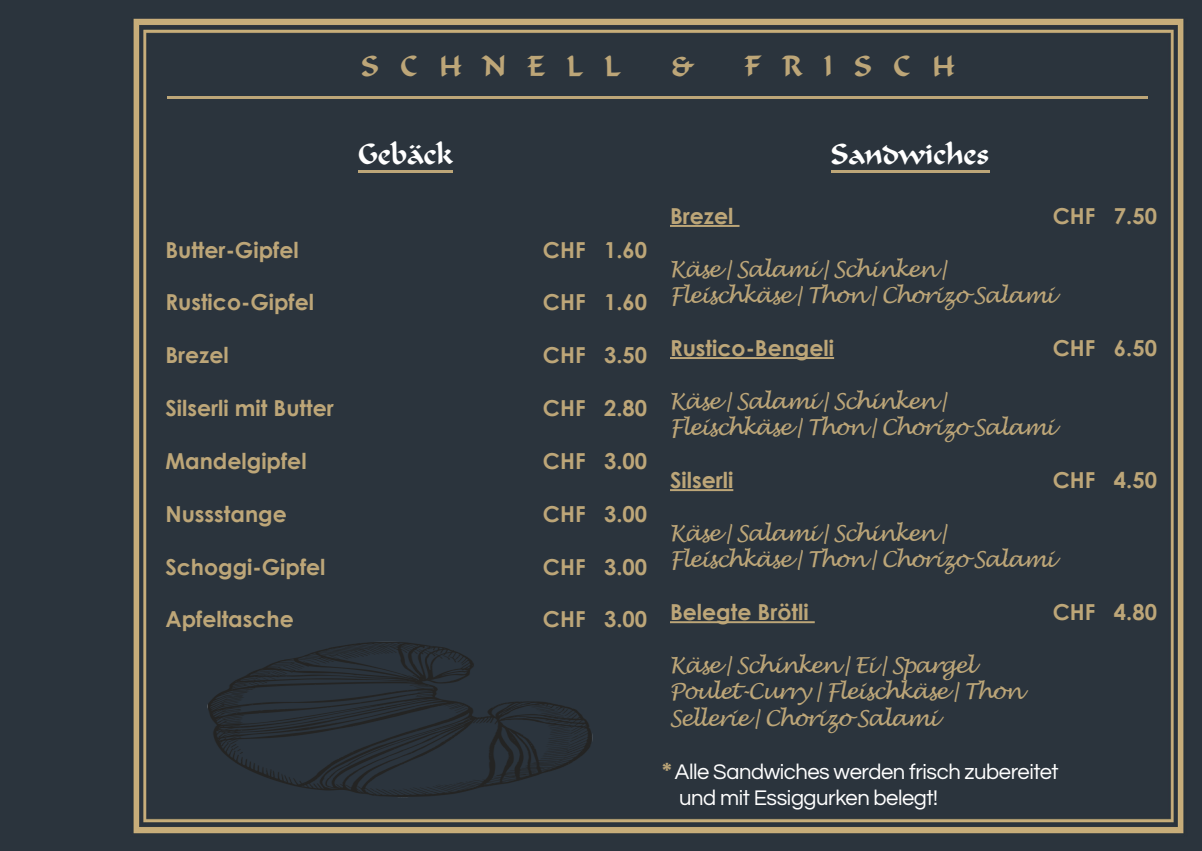
<style>
.page{position:relative;width:1202px;height:851px;background:#fff}
.page>*{position:absolute;margin:0;border:0;box-sizing:border-box;transform-origin:0 0}
.t1{font:28px "Calligraphic";color:#fff}
.t2{font:28px "Calligraphic";letter-spacing:.77em;color:#bda678}
.t3{font:italic 22px "Lucida Handwriting";letter-spacing:-.07em;color:#bda678}
.t4{font:700 22px "Century Gothic";color:#bda678}
.t5{font:22px "Questrial";letter-spacing:-.02em;color:#fff}
.s1{font-family:"Century Gothic";font-weight:700;color:#bda678}
</style>
<div class="page">
<div style="left:0;top:0;width:1202px;height:850px;background:#2b343d"></div>
<img style="left:133px;top:18px;width:1051px;height:816px">
<hr style="left:168px;top:96px;width:980px;height:3px;background:#bda678">
<hr style="left:670px;top:225px;width:69px;height:2px;background:#bda678">
<hr style="left:670px;top:357px;width:164px;height:2px;background:#bda678">
<hr style="left:670px;top:489px;width:63px;height:2px;background:#bda678">
<hr style="left:670px;top:621px;width:145px;height:2px;background:#bda678">
<img style="left:198px;top:635px;width:403px;height:166px">
<svg style="left:358px;top:170px;width:94px;height:3px"></svg>
<svg style="left:831px;top:170px;width:158px;height:3px"></svg>
<p class="t2" style="left:361px;top:48px;width:260px">SCHNELL</p>
<p class="t2" style="left:671px;top:48px;width:24px">&amp;</p>
<p class="t2" style="left:745px;top:48px;width:211px">FRISCH</p>
<p class="t1" style="left:358px;top:136px;width:96px">Gebäck</p>
<p class="t4" style="left:165px;top:233px;width:135px">Butter-Gipfel</p>
<p class="t4" style="left:165px;top:285px;width:150px">Rustico-Gipfel</p>
<p class="t4" style="left:165px;top:338px;width:65px">Brezel</p>
<p class="t4" style="left:165px;top:391px;width:170px">Silserli mit Butter</p>
<p class="t4" style="left:165px;top:444px;width:143px">Mandelgipfel</p>
<p class="t4" style="left:165px;top:497px;width:123px">Nussstange</p>
<p class="t4" style="left:165px;top:549px;width:162px">Schoggi-Gipfel</p>
<p class="t4" style="left:165px;top:602px;width:130px">Apfeltasche</p>
<p class="t1" style="left:831px;top:136px;width:160px">Sandwiches</p>
<p class="t4" style="left:543px;top:233px;width:106px">CHF 1.60</p>
<p class="t4" style="left:543px;top:285px;width:106px">CHF 1.60</p>
<p class="t4" style="left:543px;top:338px;width:106px">CHF 3.50</p>
<p class="t4" style="left:543px;top:391px;width:106px">CHF 2.80</p>
<p class="t4" style="left:543px;top:444px;width:106px">CHF 3.00</p>
<p class="t4" style="left:543px;top:497px;width:106px">CHF 3.00</p>
<p class="t4" style="left:543px;top:549px;width:106px">CHF 3.00</p>
<p class="t4" style="left:543px;top:602px;width:106px">CHF 3.00</p>
<p class="t4" style="left:670px;top:199px;width:65px">Brezel</p>
<p class="t3" style="left:669px;top:255px;width:279px">Käse | Salami | Schinken |</p>
<p class="t3" style="left:669px;top:282px;width:387px">Fleischkäse | Thon | Chorizo Salami</p>
<p class="t4" style="left:670px;top:331px;width:166px">Rustico-Bengeli</p>
<p class="t3" style="left:669px;top:387px;width:279px">Käse | Salami | Schinken |</p>
<p class="t3" style="left:669px;top:414px;width:387px">Fleischkäse | Thon | Chorizo Salami</p>
<p class="t4" style="left:670px;top:463px;width:65px">Silserli</p>
<p class="t3" style="left:669px;top:519px;width:279px">Käse | Salami | Schinken |</p>
<p class="t3" style="left:669px;top:546px;width:387px">Fleischkäse | Thon | Chorizo Salami</p>
<p class="t4" style="left:670px;top:595px;width:140px">Belegte Brötli</p>
<p class="t3" style="left:669px;top:651px;width:307px">Käse | Schinken | Ei | Spargel</p>
<p class="t3" style="left:669px;top:678px;width:354px">Poulet-Curry | Fleischkäse | Thon</p>
<p class="t3" style="left:669px;top:704px;width:270px">Sellerie | Chorizo Salami</p>
<p class="t5" style="left:662px;top:760px;width:398px"><span class="s1">*</span> Alle Sandwiches werden frisch zubereitet</p>
<p class="t5" style="left:679px;top:787px;width:260px">und mit Essiggurken belegt!</p>
<p class="t4" style="left:1053px;top:199px;width:106px">CHF 7.50</p>
<p class="t4" style="left:1053px;top:331px;width:106px">CHF 6.50</p>
<p class="t4" style="left:1053px;top:463px;width:106px">CHF 4.50</p>
<p class="t4" style="left:1053px;top:595px;width:106px">CHF 4.80</p>
</div>
